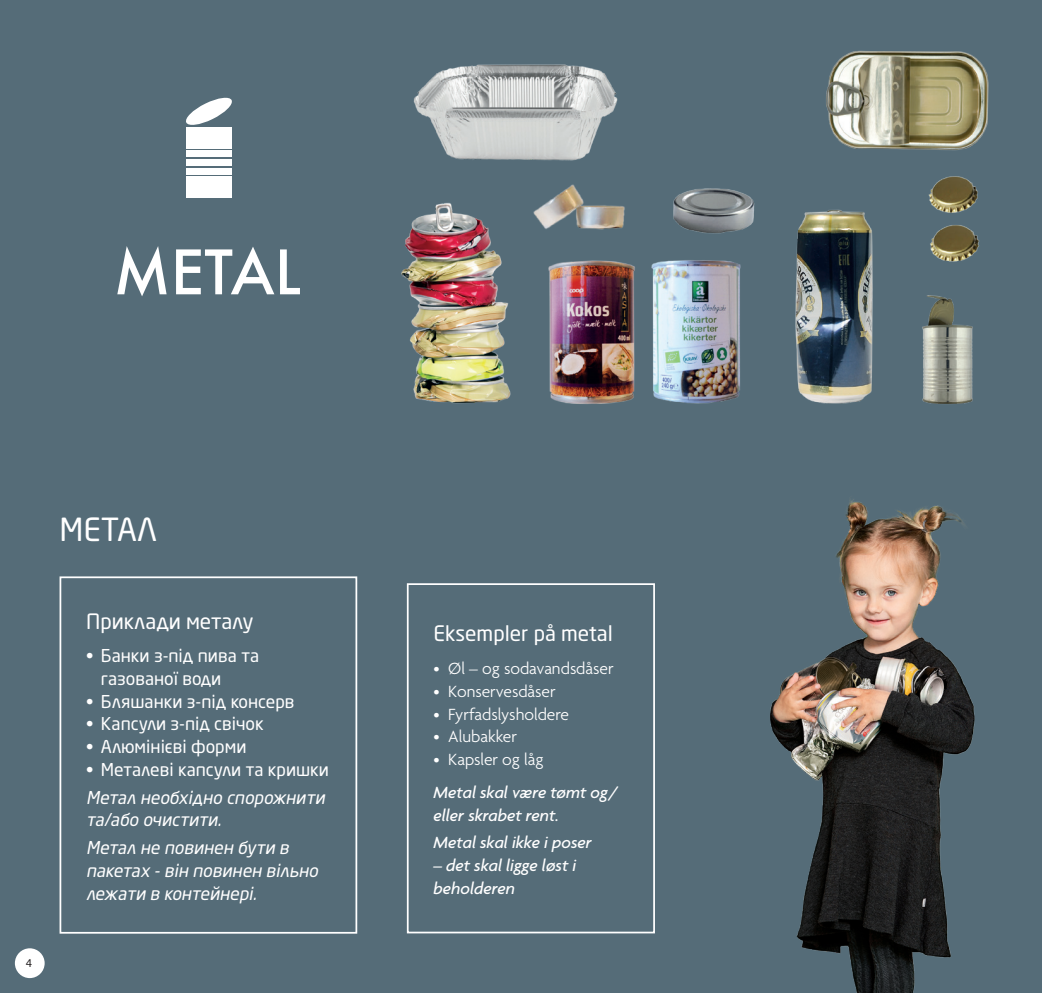
<style>
.page{position:relative;width:1042px;height:993px;background:#fff}
.page>*{position:absolute;margin:0;border:0;box-sizing:border-box;transform-origin:0 0}
.t1{font:500 59.5px "Futura";color:#fff}
.t2{font:31.5px "Neo Sans W1 G";color:#fff}
.t3{font:21px "Neo Sans W1 G";color:#fff}
.t4{font:17.5px/22.8px "Neo Sans W1 G";color:#fff}
.t5{font:italic 17.5px/22.8px "Neo Sans W1 G";color:#fff}
.t6{font:italic 500 17.5px/22.8px "Agenda";color:#fff}
.t7{font:300 17.5px "Agenda";color:#fff}
.t8{font:10.5px "Neo Sans W1 G";color:#231f20}
</style>
<div class="page">
<div style="left:0;top:0;width:1042px;height:992px;background:#556c78"></div>
<img style="left:401px;top:50px;width:588px;height:354px">
<svg style="left:186px;top:98px;width:46px;height:27px"></svg>
<div style="left:186px;top:168px;width:46px;height:6px;background:#fff"></div>
<div style="left:186px;top:177px;width:46px;height:21px;background:#fff"></div>
<div style="left:186px;top:159px;width:46px;height:7px;background:#fff"></div>
<div style="left:186px;top:127px;width:46px;height:21px;background:#fff"></div>
<div style="left:186px;top:151px;width:46px;height:6px;background:#fff"></div>
<img style="left:770px;top:499px;width:205px;height:493px">
<div style="left:407px;top:583px;width:248px;height:350px;border:2px solid #fff"></div>
<div style="left:60px;top:576px;width:297px;height:357px;border:2px solid #fff"></div>
<div style="left:15px;top:947px;width:30px;height:30px;background:#fff;border-radius:50%"></div>
<h1 class="t1" style="left:113px;top:231px;width:189px">METAL</h1>
<p class="t8" style="left:26px;top:956px;width:8px">4</p>
<h2 class="t2" style="left:60px;top:509px;width:99px">МЕТАЛ</h2>
<p class="t3" style="left:86px;top:608px;width:169px">Приклади металу</p>
<p class="t4" style="left:101px;top:643px;width:160px;text-indent:-15px">• Банки з-під пива та газованої води</p>
<p class="t4" style="left:86px;top:689px;width:210px">• Бляшанки з-під консерв</p>
<p class="t4" style="left:86px;top:712px;width:179px">• Капсули з-під свічок</p>
<p class="t4" style="left:86px;top:734px;width:162px">• Алюмінієві форми</p>
<p class="t4" style="left:86px;top:757px;width:244px">• Металеві капсули та кришки</p>
<p class="t5" style="left:86px;top:785px;width:244px">Метал необхідно спорожнити та/або очистити.</p>
<p class="t5" style="left:86px;top:835px;width:237px">Метал не повинен бути в пакетах -він повинен вільно лежати в контейнері.</p>
<p class="t3" style="left:433px;top:620px;width:181px">Eksempler på metal</p>
<p class="t7" style="left:433px;top:659px;width:182px">• Øl – og sodavandsdåser</p>
<p class="t7" style="left:433px;top:681px;width:124px">• Konservesdåser</p>
<p class="t7" style="left:433px;top:704px;width:137px">• Fyrfadslysholdere</p>
<p class="t7" style="left:433px;top:727px;width:85px">• Alubakker</p>
<p class="t7" style="left:433px;top:750px;width:112px">• Kapsler og låg</p>
<p class="t6" style="left:433px;top:780px;width:186px">Metal skal være tømt og/ eller skrabet rent.</p>
<p class="t6" style="left:433px;top:831px;width:160px">Metal skal ikke i poser</p>
<p class="t6" style="left:433px;top:854px;width:144px">– det skal ligge løst i beholderen</p>
</div>
